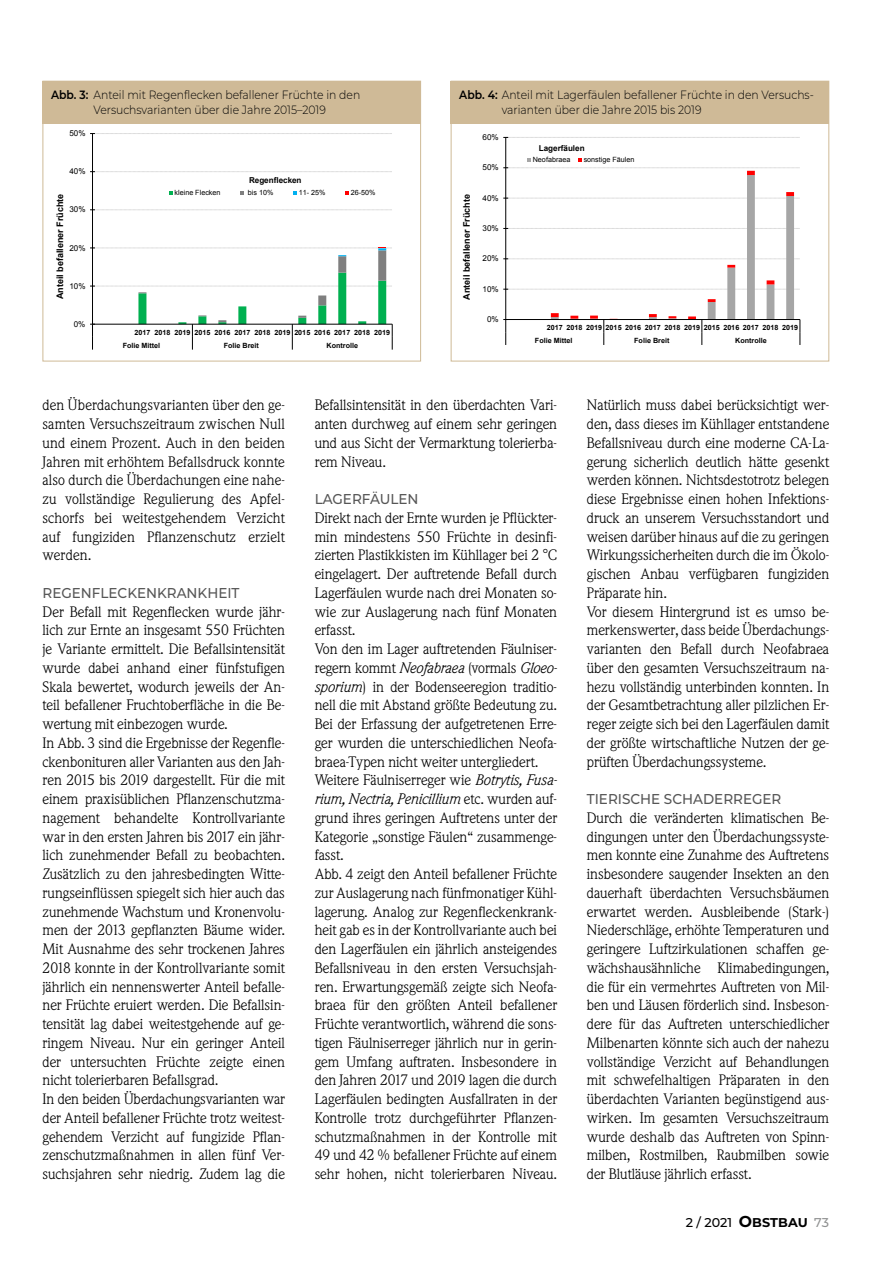
<style>
.page{position:relative;width:893px;height:1263px;background:#fff}
.page>*{position:absolute;margin:0;border:0;box-sizing:border-box;transform-origin:0 0}
.t1{font:15px/18.8px "Weidemann BQ";color:#000;text-align:justify}
.t2{font:500 14.25px "Montserrat";color:#565656;scale:.95 1}
.t3{font:500 12.75px "Montserrat";color:#000}
.t4{font:300 12px/15px "Montserrat";color:#000;scale:.9 1}
.t5{font:700 9px "Arial";color:#000}
.t6{font:8.1px "Arial";color:#000}
.t7{font:700 8.1px "Arial";color:#000}
.t8{font:700 7.2px/12.8px "Arial";color:#000}
.t9{font:7.2px "Arial";color:#000}
.s1{font-weight:600}
.s2{font-style:italic}
.s3{font-weight:700;font-size:15.75px}
.s4{font-weight:700}
.s5{color:#919292}
</style>
<div class="page">
<hr style="left:505px;top:137px;width:1px;height:182px;background:#000">
<svg style="left:503px;top:137px;width:297px;height:1px"></svg>
<svg style="left:503px;top:158px;width:298px;height:187px"></svg>
<hr style="left:92px;top:134px;width:1px;height:190px;background:#000">
<svg style="left:90px;top:210px;width:302px;height:1px"></svg>
<svg style="left:90px;top:171px;width:302px;height:1px"></svg>
<svg style="left:90px;top:133px;width:302px;height:1px"></svg>
<svg style="left:90px;top:247px;width:303px;height:103px"></svg>
<svg style="left:169px;top:191px;width:4px;height:4px"></svg>
<svg style="left:241px;top:191px;width:3px;height:4px"></svg>
<svg style="left:293px;top:191px;width:4px;height:4px"></svg>
<svg style="left:346px;top:191px;width:3px;height:4px"></svg>
<div style="left:43px;top:81px;width:378px;height:42px;background:#cfba97"></div>
<div style="left:451px;top:81px;width:378px;height:42px;background:#cfba97"></div>
<p class="t4" style="left:94px;top:87px;width:298px;text-indent:-43px"><span class="s1">Abb. 3:</span> Anteil mit Regenflecken befallener Früchte in den<br>Versuchsvarianten über die Jahre 2015–2019</p>
<p class="t4" style="left:502px;top:87px;width:348px;text-indent:-43px"><span class="s1">Abb. 4:</span> Anteil mit Lagerfäulen befallener Früchte in den Versuchs&shy;varianten über die Jahre 2015 bis 2019</p>
<p class="t6" style="left:69px;top:128px;width:18px">50%</p>
<p class="t6" style="left:483px;top:132px;width:18px">60%</p>
<p class="t6" style="left:69px;top:166px;width:18px">40%</p>
<p class="t6" style="left:483px;top:162px;width:18px">50%</p>
<p class="t7" style="left:539px;top:143px;width:47px">Lagerfäulen</p>
<p class="t9" style="left:533px;top:155px;width:39px">Neofabraea</p>
<p class="t9" style="left:584px;top:155px;width:52px">sonstige Fäulen</p>
<p class="t7" style="left:249px;top:175px;width:54px">Regenflecken</p>
<p class="t5" style="left:54px;top:299px;width:107px;rotate:-90deg">Anteil befallener Früchte</p>
<p class="t6" style="left:69px;top:204px;width:18px">30%</p>
<p class="t6" style="left:69px;top:242px;width:18px">20%</p>
<p class="t6" style="left:69px;top:280px;width:18px">10%</p>
<p class="t9" style="left:175px;top:188px;width:47px">kleine Flecken</p>
<p class="t9" style="left:248px;top:188px;width:27px">bis 10%</p>
<p class="t9" style="left:299px;top:188px;width:28px">11- 25%</p>
<p class="t9" style="left:351px;top:188px;width:26px">26-50%</p>
<p class="t5" style="left:461px;top:300px;width:107px;rotate:-90deg">Anteil befallener Früchte</p>
<p class="t6" style="left:483px;top:193px;width:18px">40%</p>
<p class="t6" style="left:483px;top:223px;width:18px">30%</p>
<p class="t6" style="left:483px;top:253px;width:18px">20%</p>
<p class="t6" style="left:483px;top:284px;width:18px">10%</p>
<p class="t6" style="left:74px;top:319px;width:13px">0%</p>
<p class="t8" style="left:123px;top:326px;width:269px;text-indent:12px">2017 2018 2019 2015 2016 2017 2018 2019 2015 2016 2017 2018 2019<br>Folie Mittel</p>
<p class="t8" style="left:224px;top:339px;width:37px">Folie Breit</p>
<p class="t8" style="left:326px;top:339px;width:33px">Kontrolle</p>
<p class="t6" style="left:487px;top:314px;width:13px">0%</p>
<p class="t8" style="left:535px;top:322px;width:265px;text-indent:12px">2017 2018 2019 2015 2016 2017 2018 2019 2015 2016 2017 2018 2019<br>Folie Mittel</p>
<p class="t8" style="left:634px;top:334px;width:37px">Folie Breit</p>
<p class="t8" style="left:735px;top:334px;width:33px">Kontrolle</p>
<p class="t1" style="left:43px;top:396px;width:244px">den Überdachungsvarianten über den ge&shy;samten Versuchszeitraum zwischen Null und einem Prozent. Auch in den beiden Jahren mit erhöhtem Befallsdruck konnte also durch die Überdachungen eine nahe&shy;zu vollständige Regulierung des Apfel&shy;schorfs bei weitestgehendem Verzicht auf fungiziden Pflanzenschutz erzielt werden.</p>
<p class="t2" style="left:43px;top:583px;width:209px">REGENFLECKENKRANKHEIT</p>
<p class="t1" style="left:43px;top:602px;width:244px;text-align:left">Der Befall mit Regenflecken wurde jähr&shy;lich zur Ernte an insgesamt 550 Früchten je Variante ermittelt. Die Befallsintensität wurde dabei anhand einer fünfstufigen Skala bewertet, wodurch jeweils der An&shy;teil befallener Fruchtoberfläche in die Be&shy;wertung mit einbezogen wurde.<br>In Abb. 3 sind die Ergebnisse der Regenfle&shy;ckenbonituren aller Varianten aus den Jah&shy;ren 2015 bis 2019 dargestellt. Für die mit einem praxisüblichen Pflanzenschutzma&shy;nagement behandelte Kontrollvariante war in den ersten Jahren bis 2017 ein jähr&shy;lich zunehmender Befall zu beobachten.<br>Zusätzlich zu den jahresbedingten Witte&shy;rungseinflüssen spiegelt sich hier auch das zunehmende Wachstum und Kronenvolu&shy;men der 2013 gepflanzten Bäume wider.<br>Mit Ausnahme des sehr trockenen Jahres 2018 konnte in der Kontrollvariante somit jährlich ein nennenswerter Anteil befalle&shy;ner Früchte eruiert werden. Die Befallsin&shy;tensität lag dabei weitestgehende auf ge&shy;ringem Niveau. Nur ein geringer Anteil der untersuchten Früchte zeigte einen nicht tolerierbaren Befallsgrad.<br>In den beiden Überdachungsvarianten war der Anteil befallener Früchte trotz weitest&shy;gehendem Verzicht auf fungizide Pflan&shy;zenschutzmaßnahmen in allen fünf Ver&shy;suchsjahren sehr niedrig. Zudem lag die</p>
<p class="t1" style="left:315px;top:396px;width:244px">Befallsintensität in den überdachten Vari&shy;anten durchweg auf einem sehr geringen und aus Sicht der Vermarktung tolerierba&shy;rem Niveau.</p>
<p class="t2" style="left:315px;top:489px;width:111px">LAGERFÄULEN</p>
<p class="t1" style="left:315px;top:509px;width:244px;text-align:left">Direkt nach der Ernte wurden je Pflückter&shy;min mindestens 550 Früchte in desinfi&shy;zierten Plastikkisten im Kühllager bei 2 °C eingelagert. Der auftretende Befall durch Lagerfäulen wurde nach drei Monaten so&shy;wie zur Auslagerung nach fünf Monaten erfasst.<br>Von den im Lager auftretenden Fäulniser&shy;regern kommt <span class="s2">Neofabraea</span> (vormals <span class="s2">Gloeo&shy;sporium</span>) in der Bodenseeregion traditio&shy;nell die mit Abstand größte Bedeutung zu.<br>Bei der Erfassung der aufgetretenen Erre&shy;ger wurden die unterschiedlichen Neofa&shy;braea-Typen nicht weiter untergliedert.<br>Weitere Fäulniserreger wie <span class="s2">Botrytis, Fusa&shy;rium, Nectria, Penicillium</span> etc. wurden auf&shy;grund ihres geringen Auftretens unter der Kategorie „sonstige Fäulen“ zusammenge&shy;fasst.<br>Abb. 4 zeigt den Anteil befallener Früchte zur Auslagerung nach fünfmonatiger Kühl&shy;lagerung. Analog zur Regenfleckenkrank&shy;heit gab es in der Kontrollvariante auch bei den Lagerfäulen ein jährlich ansteigendes Befallsniveau in den ersten Versuchsjah&shy;ren. Erwartungsgemäß zeigte sich Neofa&shy;braea für den größten Anteil befallener Früchte verantwortlich, während die sons&shy;tigen Fäulniserreger jährlich nur in gerin&shy;gem Umfang auftraten. Insbesondere in den Jahren 2017 und 2019 lagen die durch Lagerfäulen bedingten Ausfallraten in der Kontrolle trotz durchgeführter Pflanzen&shy;schutzmaßnahmen in der Kontrolle mit 49 und 42 % befallener Früchte auf einem sehr hohen, nicht tolerierbaren Niveau.</p>
<p class="t1" style="left:587px;top:396px;width:244px;text-align:left">Natürlich muss dabei berücksichtigt wer&shy;den, dass dieses im Kühllager entstandene Befallsniveau durch eine moderne CA-La&shy;gerung sicherlich deutlich hätte gesenkt werden können. Nichtsdestotrotz belegen diese Ergebnisse einen hohen Infektions&shy;druck an unserem Versuchsstandort und weisen darüber hinaus auf die zu geringen Wirkungssicherheiten durch die im Ökolo&shy;gischen Anbau verfügbaren fungiziden Präparate hin.<br>Vor diesem Hintergrund ist es umso be&shy;merkenswerter, dass beide Überdachungs&shy;varianten den Befall durch Neofabraea über den gesamten Versuchszeitraum na&shy;hezu vollständig unterbinden konnten. In der Gesamtbetrachtung aller pilzlichen Er&shy;reger zeigte sich bei den Lagerfäulen damit der größte wirtschaftliche Nutzen der ge&shy;prüften Überdachungssysteme.</p>
<p class="t2" style="left:587px;top:789px;width:206px">TIERISCHE SCHADERREGER</p>
<p class="t1" style="left:587px;top:809px;width:244px">Durch die veränderten klimatischen Be&shy;dingungen unter den Überdachungssyste&shy;men konnte eine Zunahme des Auftretens insbesondere saugender Insekten an den dauerhaft überdachten Versuchsbäumen erwartet werden. Ausbleibende (Stark-)<br>Niederschläge, erhöhte Temperaturen und geringere Luftzirkulationen schaffen ge&shy;wächshausähnliche Klimabedingungen, die für ein vermehrtes Auftreten von Mil&shy;ben und Läusen förderlich sind. Insbeson&shy;dere für das Auftreten unterschiedlicher Milbenarten könnte sich auch der nahezu vollständige Verzicht auf Behandlungen mit schwefelhaltigen Präparaten in den überdachten Varianten begünstigend aus&shy;wirken. Im gesamten Versuchszeitraum wurde deshalb das Auftreten von Spinn&shy;milben, Rostmilben, Raubmilben sowie der Blutläuse jährlich erfasst.</p>
<p class="t3" style="left:686px;top:1214px;width:145px">2 / 2021 <span class="s3">O</span><span class="s4">BSTBAU</span> <span class="s5">73</span></p>
</div>
